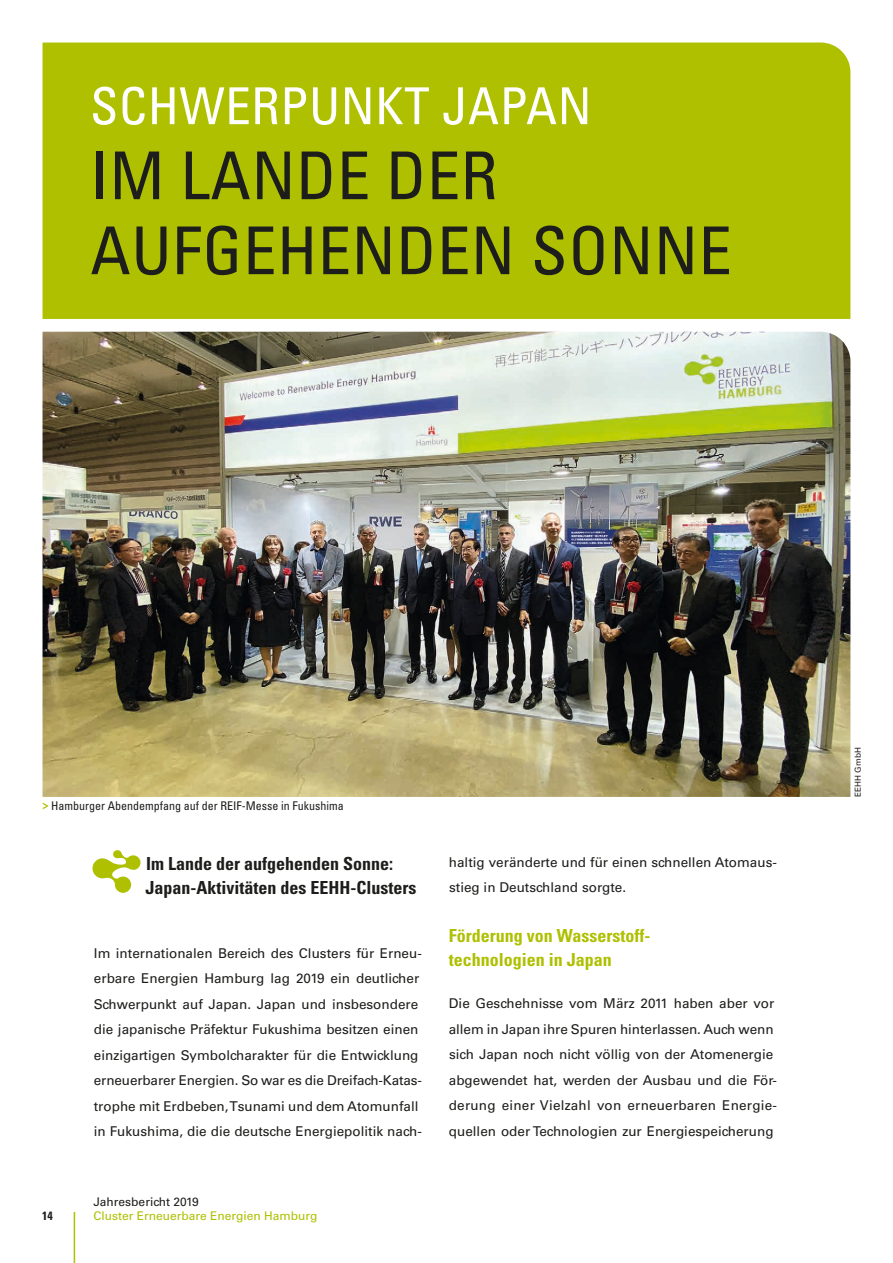
<style>
.page{position:relative;width:893px;height:1263px;background:#fff}
.page>*{position:absolute;margin:0;border:0;box-sizing:border-box;transform-origin:0 0}
.t1{font:condensed 66px/75px "Univers LT Std";letter-spacing:.01em;color:#1d1d1b}
.t2{font:condensed 51px "Univers LT Std";letter-spacing:.01em;color:#fff}
.t3{font:700 condensed 18px/24px "Univers LT Std";color:#1d1d1b}
.t4{font:700 condensed 18px/24px "Univers LT Std";color:#aec000}
.t5{font:13.5px/25.5px "Univers LT Std";color:#1d1d1b}
.t6{font:condensed 12px "Univers LT Std";color:#1d1d1b}
.t7{font:12px "Univers LT Std";color:#aec000}
.t8{font:12px "Univers LT Std";color:#1d1d1b}
.t9{font:700 condensed 12px "Univers LT Std";color:#1d1d1b}
.t10{font:8.25px "Univers LT Std";color:#1d1d1b}
.s1{font-weight:700;color:#aec000}
</style>
<div class="page">
<hr style="left:74px;top:1212px;width:1px;height:51px;background:#aec000">
<div style="left:43px;top:43px;width:807px;height:276px;background:#aec000"></div>
<img style="left:43px;top:332px;width:807px;height:465px">
<svg style="left:92px;top:850px;width:49px;height:43px"></svg>
<h2 class="t2" style="left:90px;top:74px;width:503px">SCHWERPUNKT JAPAN</h2>
<h1 class="t1" style="left:90px;top:137px;width:643px">IM LANDE DER<br>AUFGEHENDEN SONNE</h1>
<p class="t6" style="left:43px;top:798px;width:303px"><span class="s1">&gt;</span> Hamburger Abendempfang auf der REIF-Messe in Fukushima</p>
<h3 class="t3" style="left:146px;top:851px;width:272px">Im Lande der aufgehenden Sonne:<br>Japan-Aktivitäten des EEHH-Clusters</h3>
<p class="t5" style="left:94px;top:940px;width:330px">Im internationalen Bereich des Clusters für Erneu&shy;erbare Energien Hamburg lag 2019 ein deutlicher Schwerpunkt auf Japan. Japan und insbesondere die japanische Präfektur Fukushima besitzen einen einzigartigen Symbolcharakter für die Entwicklung erneuerbarer Energien. So war es die Dreifach-Katas&shy;trophe mit Erdbeben, Tsunami und dem Atomunfall in Fukushima, die die deutsche Energiepolitik nach-</p>
<p class="t8" style="left:94px;top:1195px;width:107px">Jahresbericht 2019</p>
<p class="t9" style="left:42px;top:1209px;width:12px">14</p>
<p class="t7" style="left:94px;top:1209px;width:226px">Cluster Erneuerbare Energien Hamburg</p>
<p class="t5" style="left:449px;top:849px;width:330px">haltig veränderte und für einen schnellen Atomaus&shy;stieg in Deutschland sorgte.</p>
<h3 class="t4" style="left:449px;top:923px;width:203px">Förderung von Wasserstoff&shy;technologien in Japan</h3>
<p class="t5" style="left:449px;top:991px;width:330px">Die Geschehnisse vom März 2011 haben aber vor allem in Japan ihre Spuren hinterlassen. Auch wenn sich Japan noch nicht völlig von der Atomenergie abgewendet hat, werden der Ausbau und die För&shy;derung einer Vielzahl von erneuerbaren Energie&shy;quellen oder Technologien zur Energiespeicherung</p>
<p class="t10" style="left:853px;top:797px;width:51px;rotate:-90deg">EEHH GmbH</p>
</div>
